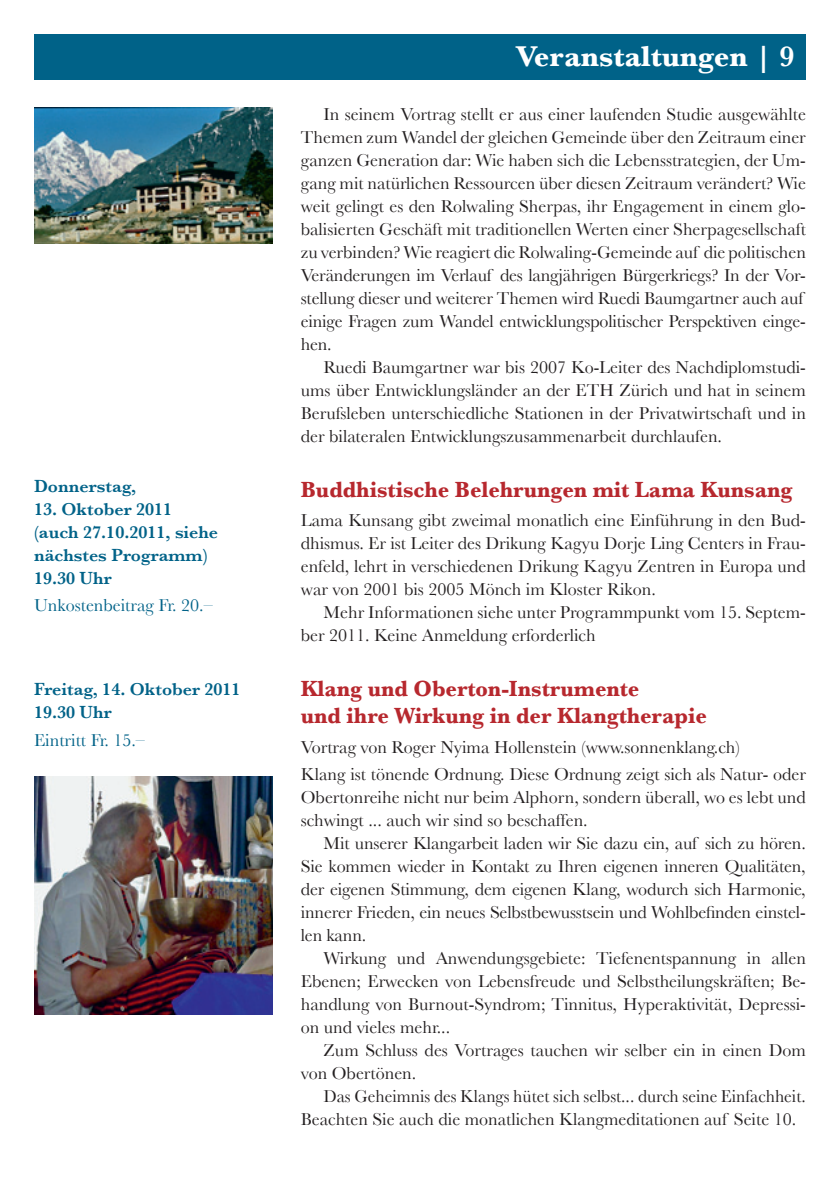
<style>
.page{position:relative;width:840px;height:1191px;background:#fff}
.page>*{position:absolute;margin:0;border:0;box-sizing:border-box;transform-origin:0 0}
.t1{font:700 30px "Baskerville";color:#fff}
.t2{font:700 23px/27px "Baskerville";color:#b7282e;scale:.96 1}
.t3{font:18px/23px "Baskerville";color:#231f20}
.t4{font:600 18px/23px "Baskerville";color:#006288}
.t5{font:18px "Baskerville";color:#006288}
.s1{font-weight:600}
</style>
<div class="page">
<div style="left:34px;top:34px;width:771px;height:45px;background:#006288"></div>
<img style="left:34px;top:776px;width:238px;height:238px">
<img style="left:34px;top:108px;width:238px;height:136px">
<p class="t4" style="left:34px;top:474px;width:104px">Donnerstag,</p>
<p class="t4" style="left:34px;top:497px;width:185px">13. Oktober 2011 (auch 27.10.2011, siehe nächstes Programm)<br>19.30 Uhr</p>
<p class="t5" style="left:34px;top:595px;width:180px">Unkostenbeitrag Fr. 20.–</p>
<p class="t4" style="left:34px;top:677px;width:208px">Freitag, 14. Oktober 2011<br>19.30 Uhr</p>
<p class="t5" style="left:34px;top:729px;width:112px">Eintritt Fr. 15.–</p>
<h1 class="t1" style="left:515px;top:38px;width:280px">Veranstaltungen <span class="s1">| 9</span></h1>
<p class="t3" style="left:300px;top:102px;width:506px;text-indent:23px">In seinem Vortrag stellt er aus einer laufenden Studie ausgewählte Themen zum Wandel der gleichen Gemeinde über den Zeitraum einer ganzen Generation dar: Wie haben sich die Lebensstrategien, der Um&shy;gang mit natürlichen Ressourcen über diesen Zeitraum verändert? Wie weit gelingt es den Rolwaling Sherpas, ihr Engagement in einem glo&shy;balisierten Geschäft mit traditionellen Werten einer Sherpagesellschaft zu verbinden? Wie reagiert die Rolwaling-Gemeinde auf die politischen Veränderungen im Verlauf des langjährigen Bürgerkriegs? In der Vor&shy;stellung dieser und weiterer Themen wird Ruedi Baumgartner auch auf einige Fragen zum Wandel entwicklungspolitischer Perspektiven einge&shy;hen.</p>
<p class="t3" style="left:300px;top:355px;width:506px;text-align:justify;text-indent:23px">Ruedi Baumgartner war bis 2007 Ko-Leiter des Nachdiplomstudi&shy;ums über Entwicklungsländer an der ETH Zürich und hat in seinem Berufsleben unterschiedliche Stationen in der Privatwirtschaft und in der bilateralen Entwicklungszusammenarbeit durchlaufen.</p>
<p class="t2" style="left:300px;top:475px;width:513px">Buddhistische Belehrungen mit Lama Kunsang</p>
<p class="t3" style="left:300px;top:509px;width:506px;text-align:justify">Lama Kunsang gibt zweimal monatlich eine Einführung in den Bud&shy;dhismus. Er ist Leiter des Drikung Kagyu Dorje Ling Centers in Frau&shy;enfeld, lehrt in verschiedenen Drikung Kagyu Zentren in Europa und war von 2001 bis 2005 Mönch im Kloster Rikon.</p>
<p class="t3" style="left:300px;top:601px;width:506px;text-indent:23px">Mehr Informationen siehe unter Programmpunkt vom 15. Septem&shy;ber 2011. Keine Anmeldung erforderlich</p>
<p class="t2" style="left:300px;top:675px;width:424px">Klang und Oberton-Instrumente<br>und ihre Wirkung in der Klangtherapie</p>
<p class="t3" style="left:300px;top:733px;width:506px;line-height:27.6px">Vortrag von Roger Nyima Hollenstein (www.sonnenklang.ch)<br>Klang ist tönende Ordnung. Diese Ordnung zeigt sich als Natur- oder</p>
<p class="t3" style="left:300px;top:786px;width:506px">Obertonreihe nicht nur beim Alphorn, sondern überall, wo es lebt und schwingt ... auch wir sind so beschaffen.</p>
<p class="t3" style="left:300px;top:832px;width:506px;text-align:justify;text-indent:23px">Mit unserer Klangarbeit laden wir Sie dazu ein, auf sich zu hören.<br>Sie kommen wieder in Kontakt zu Ihren eigenen inneren Qualitäten, der eigenen Stimmung, dem eigenen Klang, wodurch sich Harmonie, innerer Frieden, ein neues Selbstbewusstsein und Wohlbefinden einstel&shy;len kann.</p>
<p class="t3" style="left:300px;top:947px;width:506px;text-align:justify;text-indent:23px">Wirkung und Anwendungsgebiete: Tiefenentspannung in allen Ebenen; Erwecken von Lebensfreude und Selbstheilungskräften; Be&shy;handlung von Burnout-Syndrom; Tinnitus, Hyperaktivität, Depressi&shy;on und vieles mehr...</p>
<p class="t3" style="left:300px;top:1039px;width:506px;text-indent:23px">Zum Schluss des Vortrages tauchen wir selber ein in einen Dom von Obertönen.</p>
<p class="t3" style="left:300px;top:1085px;width:506px;text-indent:23px">Das Geheimnis des Klangs hütet sich selbst... durch seine Einfachheit.<br>Beachten Sie auch die monatlichen Klangmeditationen auf Seite 10.</p>
</div>
